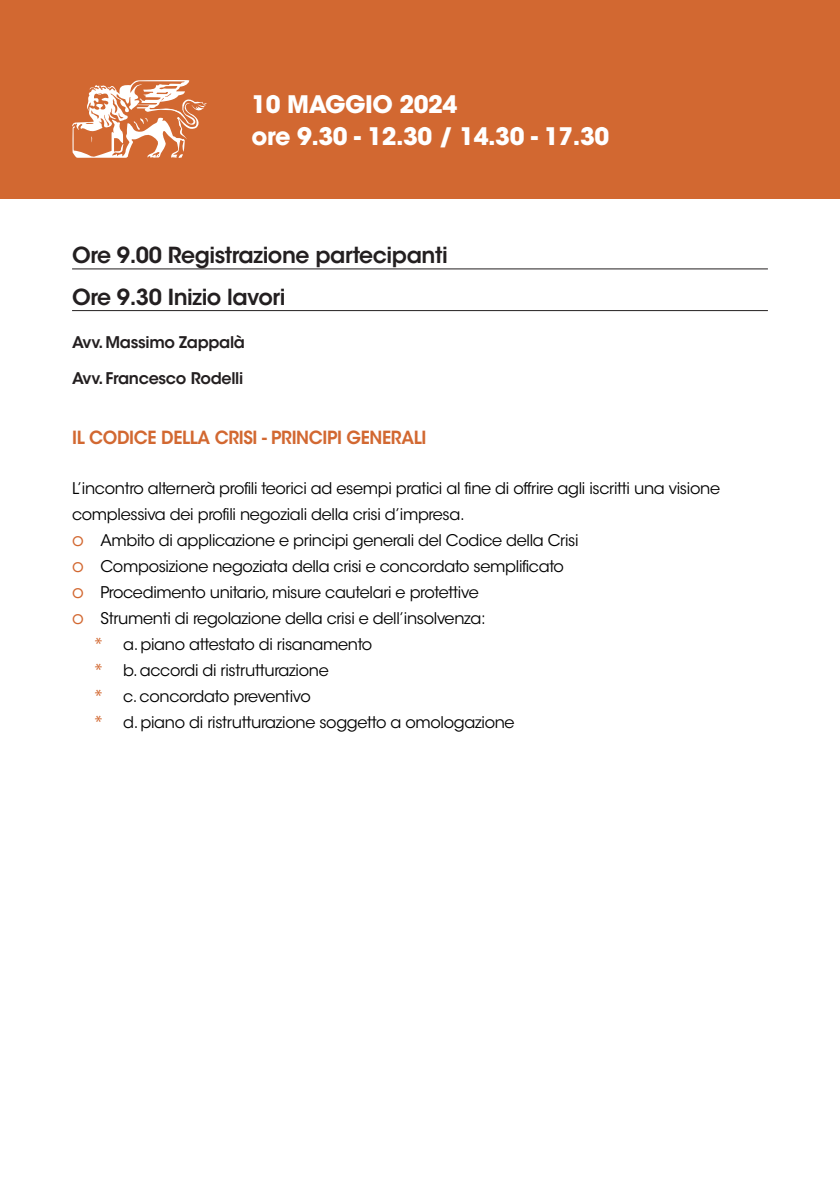
<style>
.page{position:relative;width:840px;height:1191px;background:#fff}
.page>*{position:absolute;margin:0;border:0;box-sizing:border-box;transform-origin:0 0}
.t1{font:700 24px/32px "ITC Avant Garde Std";letter-spacing:-.02em;color:#fff}
.t2{font:600 22px/41.6px "ITC Avant Garde Std";letter-spacing:-.02em;color:#231f20}
.t3{font:600 18px "ITC Avant Garde Std";letter-spacing:-.02em;color:#d26831;scale:.95 1}
.t4{font:16px "ITC Avant Garde Std";letter-spacing:-.02em;color:#000}
.t5{font:600 16px "ITC Avant Garde Std";letter-spacing:-.02em;color:#231f20}
.s1{font-size:18px;color:#d26831}
.s2{font-family:"Myriad Pro";font-size:18px;color:#d26831}
</style>
<div class="page">
<div style="left:0;top:0;width:839px;height:198px;background:#d26831"></div>
<svg style="left:72px;top:80px;width:135px;height:78px"></svg>
<hr style="left:72px;top:268px;width:695px;height:1px;background:#231f20">
<hr style="left:72px;top:310px;width:695px;height:1px;background:#231f20">
<h1 class="t1" style="left:251px;top:88px;width:359px">10 MAGGIO 2024<br>ore 9.30 - 12.30 / 14.30 - 17.30</h1>
<h2 class="t2" style="left:72px;top:234px;width:377px">Ore 9.00 Registrazione partecipanti<br>Ore 9.30 Inizio lavori</h2>
<p class="t5" style="left:72px;top:332px;width:174px">Avv. Massimo Zappalà</p>
<p class="t5" style="left:72px;top:368px;width:173px">Avv. Francesco Rodelli</p>
<p class="t3" style="left:72px;top:426px;width:374px">IL CODICE DELLA CRISI - PRINCIPI GENERALI</p>
<p class="t4" style="left:72px;top:478px;width:649px">L’incontro alternerà profili teorici ad esempi pratici al fine di offrire agli iscritti una visione</p>
<p class="t4" style="left:72px;top:504px;width:394px">complessiva dei profili negoziali della crisi d’impresa.</p>
<p class="t4" style="left:72px;top:530px;width:508px"><span class="s1">P</span> Ambito di applicazione e principi generali del Codice della Crisi</p>
<p class="t4" style="left:72px;top:556px;width:493px"><span class="s1">P</span> Composizione negoziata della crisi e concordato semplificato</p>
<p class="t4" style="left:72px;top:582px;width:408px"><span class="s1">P</span> Procedimento unitario, misure cautelari e protettive</p>
<p class="t4" style="left:72px;top:608px;width:415px"><span class="s1">P</span> Strumenti di regolazione della crisi e dell’insolvenza:</p>
<p class="t4" style="left:95px;top:634px;width:279px"><span class="s2">*</span> a. piano attestato di risanamento</p>
<p class="t4" style="left:95px;top:660px;width:235px"><span class="s2">*</span> b. accordi di ristrutturazione</p>
<p class="t4" style="left:95px;top:686px;width:217px"><span class="s2">*</span> c. concordato preventivo</p>
<p class="t4" style="left:95px;top:712px;width:421px"><span class="s2">*</span> d. piano di ristrutturazione soggetto a omologazione</p>
</div>
